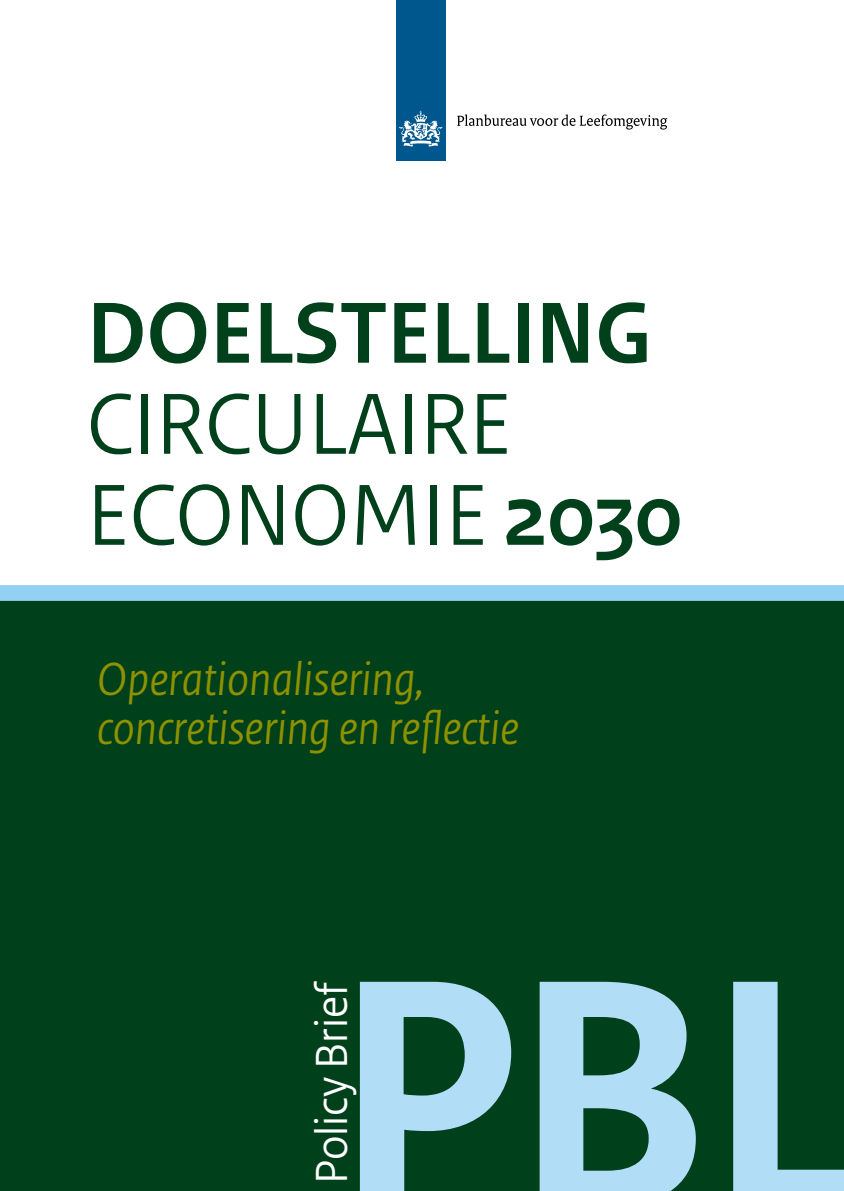
<style>
.page{position:relative;width:844px;height:1191px;background:#fff}
.page>*{position:absolute;margin:0;border:0;box-sizing:border-box;transform-origin:0 0}
.t1{font:700 341.43px "Rijksoverheid Sans Text";color:#b2ddf7}
.Title_Voorpagina{font:91px/91px "Rijksoverheid Sans Heading";color:#00401b}
.Subtitle_Titlepage{font:italic 49px/49px "Rijksoverheid Sans Heading";color:#8e9200}
.Subtitle_Titlepage-2{font:47.43px "Rijksoverheid Sans Heading";color:#fff}
.s1{font-weight:700}
</style>
<div class="page">
<div style="left:396px;top:0;width:49px;height:161px;background:#00578e"></div>
<svg style="left:399px;top:111px;width:43px;height:36px"></svg>
<svg style="left:457px;top:115px;width:210px;height:15px"></svg>
<div style="left:0;top:595px;width:843px;height:596px;background:#00401b"></div>
<div style="left:0;top:585px;width:843px;height:16px;background:#92d1f4"></div>
<p class="Title_Voorpagina" style="left:87px;top:289px;width:596px"><span class="s1">DOELSTELLING<br></span>CIRCULAIRE<br>ECONOMIE <span class="s1">2030</span></p>
<p class="Subtitle_Titlepage" style="left:97px;top:655px;width:423px">Operationalisering, concretisering en reflectie</p>
<p class="Subtitle_Titlepage-2" style="left:304px;top:1183px;width:204px;rotate:-90deg">Policy Brief</p>
<h1 class="t1" style="left:331px;top:901px;width:529px">PBL</h1>
</div>
